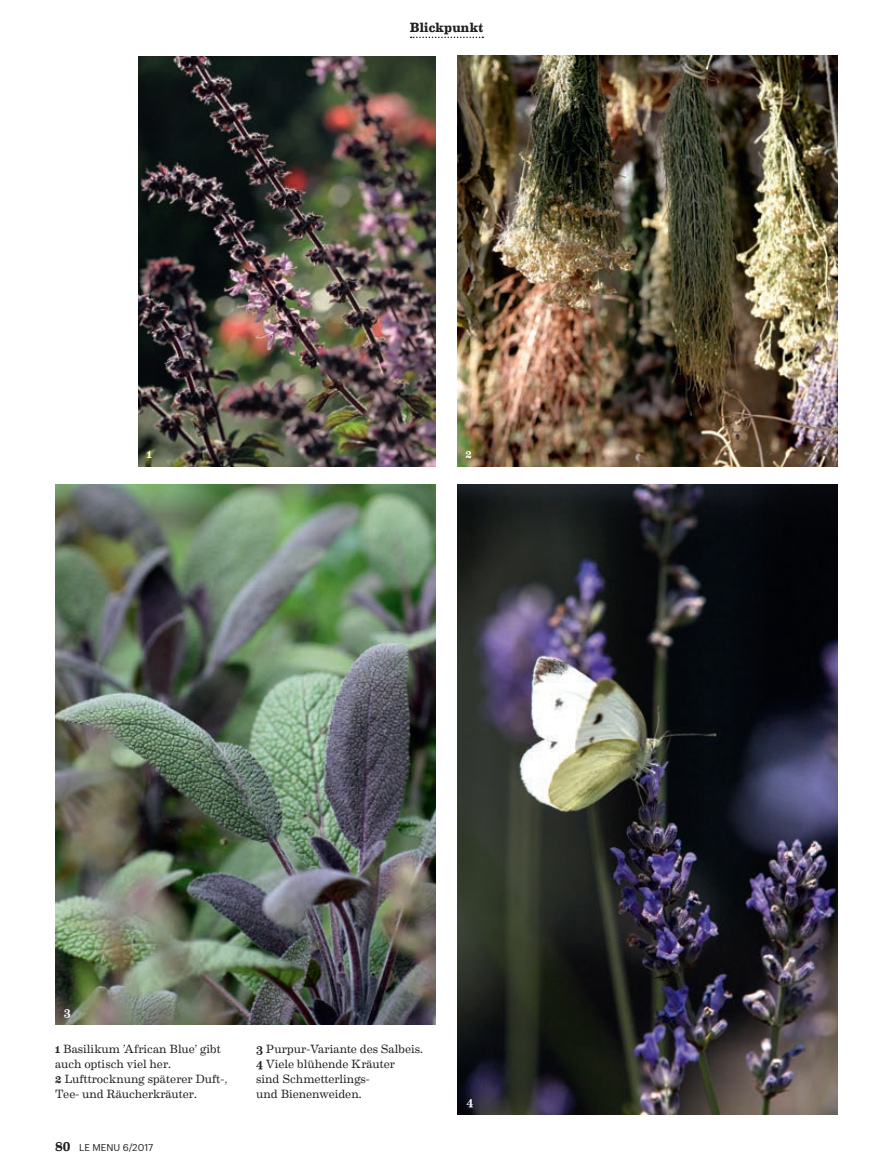
<style>
.page{position:relative;width:893px;height:1170px;background:#fff}
.page>*{position:absolute;margin:0;border:0;box-sizing:border-box;transform-origin:0 0}
.t1{font:700 13.5px "Eames Century Modern";letter-spacing:.015em;color:#231f20}
.t2{font:12px/15px "Eames Century Modern";letter-spacing:-.005em;color:#231f20}
.t3{font:500 12px "Eames Century Modern";color:#fff}
.t4{font:9.75px "Graphik";letter-spacing:.005em;color:#231f20}
.s1{font-weight:500}
.s2{font-family:"Eames Century Modern";font-weight:700;font-size:12.75px}
</style>
<div class="page">
<svg style="left:411px;top:37px;width:72px;height:1px"></svg>
<img style="left:55px;top:484px;width:381px;height:540px">
<img style="left:457px;top:55px;width:381px;height:411px">
<img style="left:457px;top:484px;width:381px;height:630px">
<img style="left:138px;top:57px;width:298px;height:409px">
<p class="t3" style="left:147px;top:445px;width:7px">1</p>
<p class="t3" style="left:64px;top:1003px;width:8px">3</p>
<p class="t1" style="left:410px;top:17px;width:75px">Blickpunkt</p>
<p class="t3" style="left:466px;top:445px;width:8px">2</p>
<p class="t2" style="left:55px;top:1040px;width:173px"><span class="s1">1</span> Basilikum ’African Blue’ gibt auch optisch viel her.<br><span class="s1">2</span> Lufttrocknung späterer Duft-,<br>Tee- und Räucherkräuter.</p>
<p class="t2" style="left:256px;top:1040px;width:168px"><span class="s1">3</span> Purpur-Variante des Salbeis.<br><span class="s1">4</span> Viele blühende Kräuter<br>sind Schmetterlings-<br>und Bienenweiden.</p>
<p class="t4" style="left:55px;top:1139px;width:100px"><span class="s2">80</span> LE MENU 6/2017</p>
<p class="t3" style="left:466px;top:1093px;width:8px">4</p>
</div>
